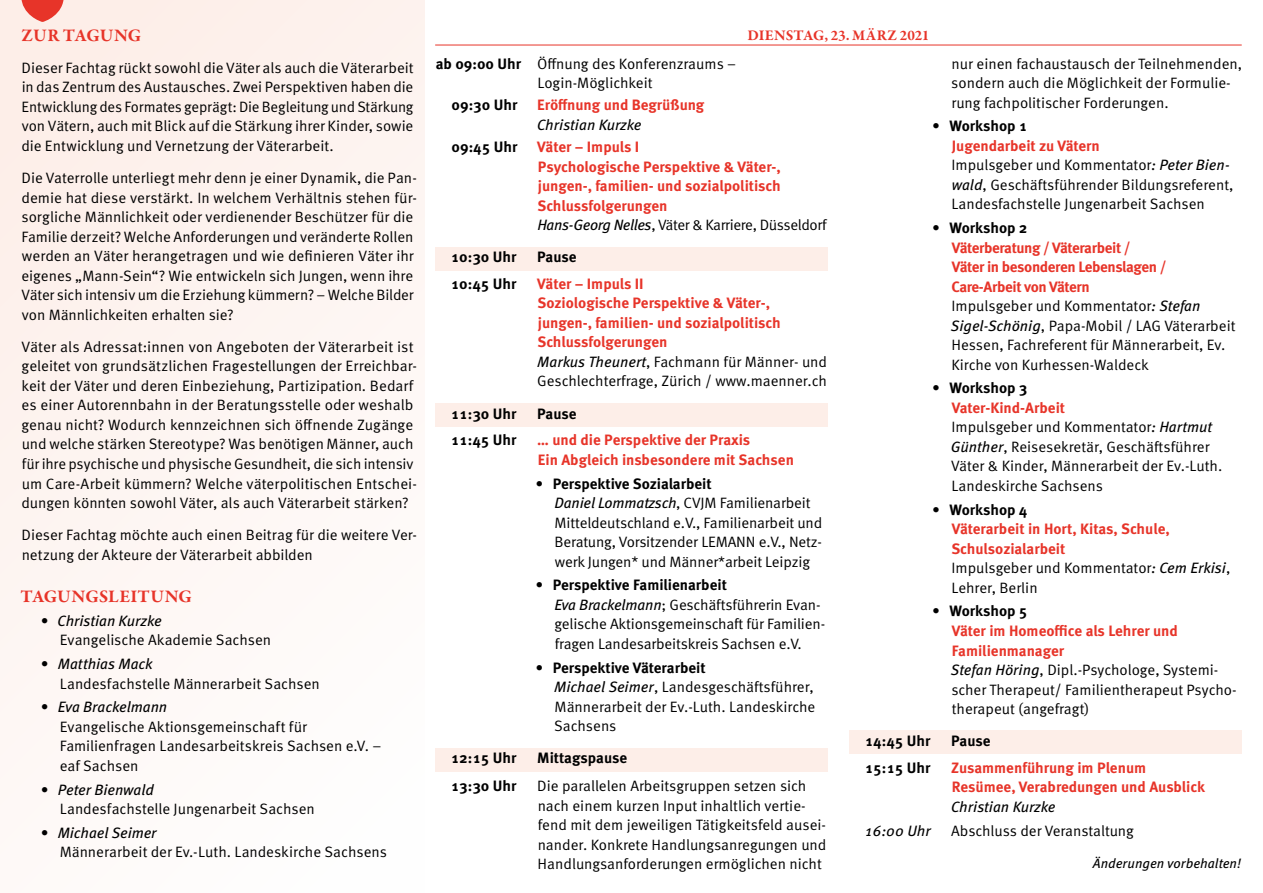
<style>
.page{position:relative;width:1263px;height:893px;background:#fff}
.page>*{position:absolute;margin:0;border:0;box-sizing:border-box;transform-origin:0 0}
.t1{font:700 18px "Garamond Premr Pro";letter-spacing:.005em;color:#e73429}
.t2{font:15px/19.5px "Meta OT";letter-spacing:-.005em;color:#000}
.t3{font:700 15px/19.5px "Meta OT";color:#e73429}
.t4{font:700 15px "Meta OT";color:#000}
.t5{font:italic 15px "Meta OT";letter-spacing:-.005em;color:#000}
.t6{font:700 15px "Garamond Premr Pro";letter-spacing:.005em;color:#e73429}
.t7{font:italic 13.5px "Meta OT";color:#000}
.s1{font-weight:700}
.s2{font-weight:400;font-style:italic;color:#000}
.s3{font-weight:400;color:#000}
.s4{font-style:italic}
.s5{font-weight:700;color:#e73429}
</style>
<div class="page">
<div style="left:0;top:0;width:425px;height:893px;background:#fdf6f3"></div>
<svg style="left:21px;top:0;width:43px;height:22px"></svg>
<div style="left:435px;top:247px;width:393px;height:23px;background:#fdeee8"></div>
<div style="left:435px;top:403px;width:393px;height:24px;background:#fdeee8"></div>
<div style="left:435px;top:748px;width:393px;height:23px;background:#fdeee8"></div>
<div style="left:849px;top:731px;width:393px;height:23px;background:#fdeee8"></div>
<hr style="left:435px;top:45px;width:807px;height:1px;background:#e73429">
<p class="t1" style="left:22px;top:24px;width:121px">ZUR TAGUNG</p>
<p class="t2" style="left:21px;top:58px;width:394px;text-align:justify">Dieser Fachtag rückt sowohl die Väter als auch die Väterarbeit in das Zentrum des Austausches. Zwei Perspektiven haben die Entwicklung des Formates geprägt: Die Begleitung und Stärkung von Vätern, auch mit Blick auf die Stärkung ihrer Kinder, sowie die Entwicklung und Vernetzung der Väterarbeit.</p>
<p class="t2" style="left:21px;top:168px;width:397px">Die Vaterrolle unterliegt mehr denn je einer Dynamik, die Pan&shy;demie hat diese verstärkt. In welchem Verhältnis stehen für&shy;sorgliche Männlichkeit oder verdienender Beschützer für die Familie derzeit? Welche Anforderungen und veränderte Rollen werden an Väter herangetragen und wie definieren Väter ihr eigenes „Mann-Sein“? Wie entwickeln sich Jungen, wenn ihre Väter sich intensiv um die Erziehung kümmern? – Welche Bilder von Männlichkeiten erhalten sie?</p>
<p class="t2" style="left:21px;top:337px;width:397px">Väter als Adressat:innen von Angeboten der Väterarbeit ist geleitet von grundsätzlichen Fragestellungen der Erreichbar&shy;keit der Väter und deren Einbeziehung, Partizipation. Bedarf es einer Autorennbahn in der Beratungsstelle oder weshalb genau nicht? Wodurch kennzeichnen sich öffnende Zugänge und welche stärken Stereotype? Was benötigen Männer, auch für ihre psychische und physische Gesundheit, die sich intensiv um Care-Arbeit kümmern? Welche väterpolitischen Entschei&shy;dungen könnten sowohl Väter, als auch Väterarbeit stärken?</p>
<p class="t2" style="left:22px;top:525px;width:397px">Dieser Fachtag möchte auch einen Beitrag für die weitere Ver&shy;netzung der Akteure der Väterarbeit abbilden</p>
<p class="t1" style="left:20px;top:585px;width:173px">TAGUNGSLEITUNG</p>
<p class="t5" style="left:41px;top:611px;width:123px">• Christian Kurzke</p>
<p class="t2" style="left:60px;top:630px;width:213px">Evangelische Akademie Sachsen</p>
<p class="t5" style="left:41px;top:655px;width:113px">• Matthias Mack</p>
<p class="t2" style="left:60px;top:674px;width:261px">Landesfachstelle Männerarbeit Sachsen</p>
<p class="t5" style="left:41px;top:698px;width:128px">• Eva Brackelmann</p>
<p class="t2" style="left:60px;top:717px;width:323px">Evangelische Aktionsgemeinschaft für<br>Familienfragen Landesarbeitskreis Sachsen e.V. – eaf Sachsen</p>
<p class="t5" style="left:41px;top:780px;width:115px">• Peter Bienwald</p>
<p class="t2" style="left:60px;top:799px;width:256px">Landesfachstelle Jungenarbeit Sachsen</p>
<p class="t5" style="left:41px;top:823px;width:118px">• Michael Seimer</p>
<p class="t2" style="left:60px;top:842px;width:328px">Männerarbeit der Ev.-Luth. Landeskirche Sachsens</p>
<p class="t6" style="left:747px;top:26px;width:183px">DIENSTAG, 23. MÄRZ 2021</p>
<p class="t2" style="left:538px;top:54px;width:200px;text-indent:-102px"><span class="s1">ab 09:00 Uhr</span> Öffnung des Konferenzraums –<br>Login-Möglichkeit</p>
<p class="t4" style="left:452px;top:96px;width:67px">09:30 Uhr</p>
<p class="t3" style="left:537px;top:96px;width:169px">Eröffnung und Begrüßung</p>
<p class="t5" style="left:537px;top:116px;width:106px">Christian Kurzke</p>
<p class="t4" style="left:452px;top:138px;width:67px">09:45 Uhr</p>
<p class="t3" style="left:537px;top:137px;width:291px">Väter – Impuls I<br>Psychologische Perspektive &amp; Väter-, jungen-, familien- und sozialpolitisch Schlussfolgerungen<br><span class="s2">Hans-Georg Nelles</span><span class="s3">, Väter &amp; Karriere, Düsseldorf</span></p>
<p class="t4" style="left:451px;top:248px;width:67px">10:30 Uhr</p>
<p class="t4" style="left:537px;top:248px;width:41px">Pause</p>
<p class="t4" style="left:451px;top:274px;width:67px">10:45 Uhr</p>
<p class="t3" style="left:537px;top:274px;width:291px">Väter – Impuls II<br>Soziologische Perspektive &amp; Väter-, jungen-, familien- und sozialpolitisch Schlussfolgerungen<br><span class="s2">Markus Theunert</span><span class="s3">, Fachmann für Männer- und Geschlechterfrage, Zürich / www.maenner.ch</span></p>
<p class="t4" style="left:451px;top:404px;width:67px">11:30 Uhr</p>
<p class="t4" style="left:537px;top:404px;width:41px">Pause</p>
<p class="t4" style="left:451px;top:431px;width:67px">11:45 Uhr</p>
<p class="t3" style="left:537px;top:430px;width:258px">… und die Perspektive der Praxis<br>Ein Abgleich insbesondere mit Sachsen</p>
<p class="t2" style="left:554px;top:474px;width:269px;text-indent:-19px"><span class="s1">• Perspektive Sozialarbeit<br></span><span class="s4">Daniel Lommatzsch</span>, CVJM Familienarbeit Mitteldeutschland e.V., Familienarbeit und Beratung, Vorsitzender LEMANN e.V., Netz&shy;werk Jungen* und Männer*arbeit Leipzig</p>
<p class="t2" style="left:554px;top:575px;width:272px;text-indent:-19px"><span class="s1">• Perspektive Familienarbeit<br></span><span class="s4">Eva Brackelmann</span>; Geschäftsführerin Evan&shy;gelische Aktionsgemeinschaft für Familien&shy;fragen Landesarbeitskreis Sachsen e.V.</p>
<p class="t2" style="left:554px;top:658px;width:263px;text-indent:-19px"><span class="s1">• Perspektive Väterarbeit<br></span><span class="s4">Michael Seimer</span>, Landesgeschäftsführer,<br>Männerarbeit der Ev.-Luth. Landeskirche<br>Sachsens</p>
<p class="t4" style="left:451px;top:748px;width:67px">12:15 Uhr</p>
<p class="t4" style="left:537px;top:748px;width:91px">Mittagspause</p>
<p class="t4" style="left:451px;top:777px;width:67px">13:30 Uhr</p>
<p class="t2" style="left:537px;top:776px;width:291px">Die parallelen Arbeitsgruppen setzen sich nach einem kurzen Input inhaltlich vertie&shy;fend mit dem jeweiligen Tätigkeitsfeld ausei&shy;nander. Konkrete Handlungsanregungen und Handlungsanforderungen ermöglichen nicht</p>
<p class="t2" style="left:951px;top:54px;width:292px">nur einen fachaustausch der Teilnehmenden, sondern auch die Möglichkeit der Formulie&shy;rung fachpolitischer Forderungen.</p>
<p class="t4" style="left:932px;top:117px;width:96px">• Workshop 1</p>
<p class="t2" style="left:951px;top:136px;width:283px"><span class="s5">Jugendarbeit zu Vätern<br></span>Impulsgeber und Kommentator<span class="s4">: Peter Bien&shy;wald</span>, Geschäftsführender Bildungsreferent, Landesfachstelle Jungenarbeit Sachsen</p>
<p class="t4" style="left:932px;top:219px;width:96px">• Workshop 2</p>
<p class="t2" style="left:951px;top:238px;width:286px"><span class="s5">Väterberatung / Väterarbeit /<br>Väter in besonderen Lebenslagen / Care-Arbeit von Vätern<br></span>Impulsgeber und Kommentator<span class="s4">: Stefan Sigel-Schönig</span>, Papa-Mobil / LAG Väterarbeit Hessen, Fachreferent für Männerarbeit, Ev.<br>Kirche von Kurhessen-Waldeck</p>
<p class="t4" style="left:932px;top:379px;width:96px">• Workshop 3</p>
<p class="t2" style="left:951px;top:398px;width:273px"><span class="s5">Vater-Kind-Arbeit<br></span>Impulsgeber und Kommentator<span class="s4">: Hartmut Günther</span>, Reisesekretär, Geschäftsführer Väter &amp; Kinder, Männerarbeit der Ev.-Luth.<br>Landeskirche Sachsens</p>
<p class="t4" style="left:932px;top:500px;width:96px">• Workshop 4</p>
<p class="t3" style="left:951px;top:519px;width:280px">Väterarbeit in Hort, Kitas, Schule,<br>Schulsozialarbeit<br><span class="s3">Impulsgeber und Kommentator</span><span class="s2">: Cem Erkisi</span><span class="s3">,<br>Lehrer, Berlin</span></p>
<p class="t4" style="left:932px;top:602px;width:96px">• Workshop 5</p>
<p class="t2" style="left:951px;top:621px;width:287px"><span class="s5">Väter im Homeoffice als Lehrer und Familienmanager<br></span><span class="s4">Stefan Höring</span>, Dipl.-Psychologe, Systemi&shy;scher Therapeut/ Familientherapeut Psycho&shy;therapeut (angefragt)</p>
<p class="t4" style="left:865px;top:731px;width:67px">14:45 Uhr</p>
<p class="t4" style="left:951px;top:731px;width:41px">Pause</p>
<p class="t4" style="left:865px;top:758px;width:67px">15:15 Uhr</p>
<p class="t3" style="left:951px;top:758px;width:255px">Zusammenführung im Plenum<br>Resümee, Verabredungen und Ausblick</p>
<p class="t5" style="left:951px;top:797px;width:106px">Christian Kurzke</p>
<p class="t5" style="left:864px;top:821px;width:68px">16:00 Uhr</p>
<p class="t2" style="left:951px;top:821px;width:184px">Abschluss der Veranstaltung</p>
<p class="t7" style="left:1093px;top:855px;width:150px">Änderungen vorbehalten!</p>
</div>
